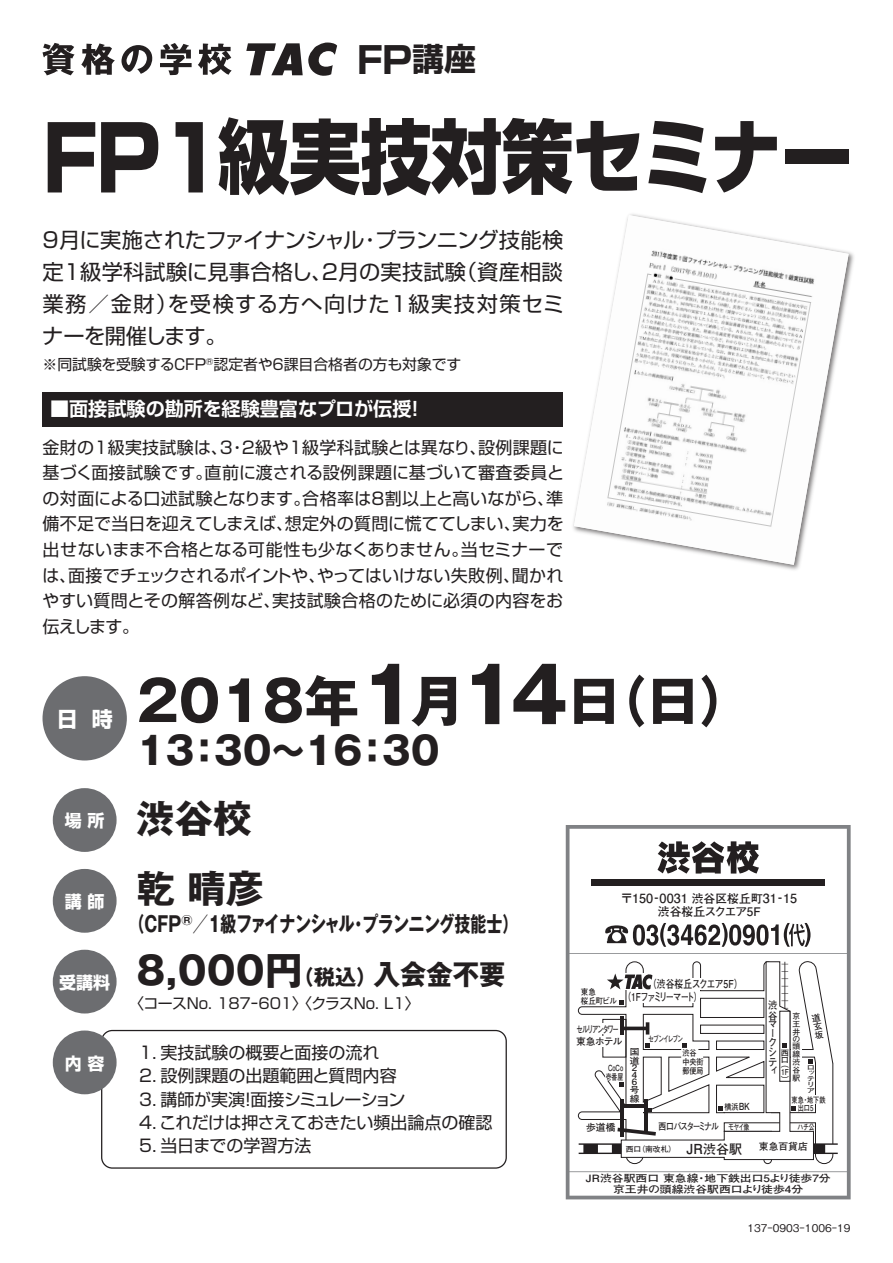
<style>
.page{position:relative;width:893px;height:1263px;background:#fff}
.page>*{position:absolute;margin:0;border:0;box-sizing:border-box;transform-origin:0 0}
.t1{font:800 80.85px "Shin Go Pro";letter-spacing:-.015em;color:#231f20;scale:.89 1}
.t2{font:700 55.35px "Gothic MB101 Pro";color:#231f20}
.t3{font:700 38.25px/68.1px "Gothic MB101 Pro";color:#231f20}
.t4{font:700 36.6px "Shin Go Pro";color:#231f20}
.t5{font:21.3px/32px "Shin Go Pro";letter-spacing:.01em;color:#231f20;text-align:justify}
.t6{font:700 21.3px "Gothic MB101 Pro";letter-spacing:-.03em;color:#231f20;scale:.75 1}
.t7{font:700 21px "Shin Go Pro";color:#fff}
.t8{font:700 19.2px "Shin Go Pro De";color:#fff}
.t9{font:16.95px/25.5px "Shin Go Pro";color:#231f20;text-align:justify}
.t10{font:700 16.95px "Shin Go Pro";color:#fff}
.t11{font:14.85px "Shin Go Pro";color:#231f20}
.t12{font:700 13.05px "Futo Go B101 Pro";color:#231f20}
.t13{font:700 12.6px "Futo Go B101 Pro";color:#231f20}
.t14{font:700 11.85px "Futo Go B101 Pro";letter-spacing:-.035em;color:#231f20}
.t15{font:700 10.95px/12.9px "Futo Go B101 Pro";letter-spacing:-.09em;color:#231f20;scale:.8 1}
.t16{font:500 10.65px "Gothic BBB Pro";color:#231f20}
.t17{font:700 10.35px/9.3px "Futo Go B101 Pro";color:#231f20;scale:.9 1}
.t18{font:700 10.05px/10.4px "Futo Go B101 Pro";color:#231f20;text-align:center;scale:1.18 1}
.t19{font:700 9.75px "Futo Go B101 Pro";letter-spacing:-.105em;color:#231f20}
.t20{font:700 9.75px "Futo Go B101 Pro";letter-spacing:-.18em;color:#231f20;scale:.8 1}
.t21{font:700 9.75px "Futo Go B101 Pro";letter-spacing:-.205em;color:#231f20;scale:.65 1}
.t22{font:700 8.7px/7.4px "Futo Go B101 Pro";color:#231f20;scale:1.13 1}
.t23{font:700 8.4px/9.1px "Futo Go B101 Pro";letter-spacing:-.01em;color:#231f20;scale:.85 1}
.t24{font:700 8.4px/8.7px "Futo Go B101 Pro";letter-spacing:-.01em;color:#231f20;scale:.9 1}
.t25{font:700 8.4px "Futo Go B101 Pro";letter-spacing:-.16em;color:#231f20;scale:.7 1}
.t26{font:700 8.4px/8.7px "Futo Go B101 Pro";letter-spacing:-.01em;color:#231f20;scale:.7 1}
.t27{font:700 8.25px/7.9px "Futo Go B101 Pro";color:#231f20;scale:.75 1}
.t28{font:700 8.25px/9.8px "Futo Go B101 Pro";color:#231f20}
.t29{font:700 7.95px "Futo Go B101 Pro";letter-spacing:-.095em;color:#231f20;scale:.74 1}
.t30{font:700 7.8px/7.6px "Futo Go B101 Pro";color:#231f20;text-align:justify}
.t31{font:700 6.6px/5.1px "Futo Go B101 Pro";color:#231f20;text-align:justify;scale:1.25 1}
.s1{font-size:31.95px}
.s2{font-size:89.25px}
.s3{font-size:76.5px}
.s4{font-size:21.3px}
.s5{font-size:27.6px}
.s6{font-size:11.85px}
.s7{font-size:7.8px}
.s8{font-size:9.75px}
.s9{font-size:13.8px}
</style>
<div class="page">
<div style="left:101px;top:1030px;width:406px;height:139px;border:1px solid #231f20;border-radius:11px"></div>
<svg style="left:43px;top:43px;width:32px;height:32px"></svg>
<svg style="left:81px;top:43px;width:34px;height:32px"></svg>
<svg style="left:121px;top:45px;width:31px;height:29px"></svg>
<svg style="left:160px;top:43px;width:32px;height:32px"></svg>
<svg style="left:198px;top:44px;width:34px;height:31px"></svg>
<svg style="left:246px;top:42px;width:91px;height:34px"></svg>
<div style="left:43px;top:676px;width:84px;height:84px;background:#6c6d70;border-radius:50%"></div>
<div style="left:53px;top:788px;width:64px;height:64px;background:#6c6d70;border-radius:50%"></div>
<img style="left:574px;top:215px;width:275px;height:350px">
<div style="left:53px;top:869px;width:64px;height:64px;background:#6c6d70;border-radius:50%"></div>
<div style="left:53px;top:950px;width:64px;height:63px;background:#6c6d70;border-radius:50%"></div>
<div style="left:53px;top:1030px;width:64px;height:64px;background:#6c6d70;border-radius:50%"></div>
<svg style="left:566px;top:825px;width:285px;height:374px"></svg>
<svg style="left:657px;top:841px;width:102px;height:33px"></svg>
<svg style="left:604px;top:923px;width:206px;height:25px"></svg>
<div style="left:592px;top:879px;width:233px;height:6px;background:#231f20"></div>
<svg style="left:578px;top:961px;width:255px;height:203px"></svg>
<div style="left:576px;top:1036px;width:48px;height:10px;background:#fff"></div>
<div style="left:43px;top:392px;width:520px;height:34px;background:#231f20"></div>
<svg style="left:579px;top:961px;width:259px;height:199px"></svg>
<h3 class="t4" style="left:357px;top:31px;width:120px">FP<span class="s1">講座</span></h3>
<h1 class="t1" style="left:43px;top:92px;width:912px"><span class="s2">FP1</span>級実技対策セミナー</h1>
<p class="t5" style="left:42px;top:222px;width:523px">9月に実施されたファイナンシャル・プランニング技能検定1級学科試験に見事合格し、2月の実技試験（資産相談業務／金財）を受検する方へ向けた1級実技対策セミナーを開催します。</p>
<p class="t11" style="left:43px;top:352px;width:420px">※同試験を受験するCFP<sup>®</sup>認定者や6課目合格者の方も対象です</p>
<p class="t8" style="left:50px;top:393px;width:376px">■面接試験の勘所を経験豊富なプロが伝授！</p>
<p class="t9" style="left:42px;top:433px;width:524px">金財の1級実技試験は、3・2級や1級学科試験とは異なり、設例課題に基づく面接試験です。直前に渡される設例課題に基づいて審査委員との対面による口述試験となります。合格率は8割以上と高いながら、準備不足で当日を迎えてしまえば、想定外の質問に慌ててしまい、実力を出せないまま不合格となる可能性も少なくありません。当セミナーでは、面接でチェックされるポイントや、やってはいけない失敗例、聞かれやすい質問とその解答例など、実技試験合格のために必須の内容をお伝えします。</p>
<p class="t7" style="left:57px;top:702px;width:58px">日 時</p>
<p class="t10" style="left:65px;top:807px;width:41px">場 所</p>
<p class="t10" style="left:65px;top:888px;width:41px">講 師</p>
<p class="t10" style="left:59px;top:969px;width:53px">受講料</p>
<p class="t10" style="left:65px;top:1050px;width:41px">内 容</p>
<h2 class="t2" style="left:137px;top:655px;width:619px">2018年<span class="s3">1</span>月<span class="s3">14</span>日（日）</h2>
<h3 class="t3" style="left:137px;top:712px;width:305px">13：30～16：30渋谷校</h3>
<h3 class="t3" style="left:137px;top:849px;width:129px">乾 晴彦</h3>
<p class="t6" style="left:129px;top:907px;width:521px">（CFP<sup>®</sup>／1級ファイナンシャル・プランニング技能士）</p>
<h3 class="t3" style="left:137px;top:931px;width:370px">8,000円<span class="s4">（税込）</span><span class="s5">入会金不要</span></h3>
<p class="t11" style="left:129px;top:991px;width:292px">〈コースNo. 187ｰ601〉〈クラスNo. L1〉</p>
<p class="t9" style="left:139px;top:1038px;width:355px;line-height:23.4px;text-align:left">1．実技試験の概要と面接の流れ<br>2．設例課題の出題範囲と質問内容<br>3．講師が実演！面接シミュレーション<br>4．これだけは押さえておきたい頻出論点の確認<br>5．当日までの学習方法</p>
<p class="t13" style="left:620px;top:888px;width:178px">〒150‐0031 <span class="s6">渋谷区桜丘町</span>31‐15</p>
<p class="t14" style="left:658px;top:902px;width:105px">渋谷桜丘スクエア5F</p>
<p class="t15" style="left:623px;top:976px;width:152px;text-indent:25px">（渋谷桜丘スクエア5F）（1Fファミリーマート）</p>
<p class="t24" style="left:581px;top:987px;width:42px">東急<br>桜丘町ビル</p>
<p class="t17" style="left:768px;top:999px;width:11px;line-height:10.4px">渋谷</p>
<p class="t17" style="left:768px;top:1018px;width:11px">マークシテ</p>
<p class="t17" style="left:768px;top:1064px;width:11px">ィ</p>
<p class="t30" style="left:792px;top:1011px;width:9px">京王井の頭線</p>
<p class="t30" style="left:792px;top:1065px;width:9px">谷駅</p>
<p class="t31" style="left:807px;top:1064px;width:8px">ロッテ</p>
<p class="t31" style="left:807px;top:1080px;width:8px;line-height:5.8px">リア</p>
<p class="t21" style="left:576px;top:1021px;width:67px">セルリアンタワー</p>
<p class="t25" style="left:648px;top:1032px;width:52px">セブンイレブン</p>
<p class="t19" style="left:576px;top:1033px;width:48px">東急ホテル</p>
<p class="t22" style="left:630px;top:1046px;width:10px;line-height:8.7px">国道</p>
<p class="t22" style="left:630px;top:1063px;width:10px">2<br>4<br>6号</p>
<p class="t22" style="left:630px;top:1094px;width:10px">線</p>
<p class="t27" style="left:792px;top:1094px;width:47px">東急・地下鉄　出口5</p>
<p class="t23" style="left:683px;top:1047px;width:26px">渋谷中央街郵便局</p>
<p class="t28" style="left:781px;top:1046px;width:21px">西<br>口（<span class="s7">渋<br></span>1F</p>
<p class="t28" style="left:781px;top:1074px;width:10px">）</p>
<p class="t26" style="left:606px;top:1063px;width:26px">CoCo壱番屋</p>
<p class="t23" style="left:725px;top:1101px;width:31px">横浜<span class="s8">BK</span></p>
<p class="t19" style="left:586px;top:1119px;width:31px">歩道橋</p>
<p class="t20" style="left:659px;top:1118px;width:77px">西口バスターミナル</p>
<p class="t12" style="left:686px;top:1138px;width:57px"><span class="s9">JR</span>渋谷駅</p>
<p class="t19" style="left:759px;top:1138px;width:50px">東急百貨店</p>
<p class="t29" style="left:728px;top:1121px;width:30px">モヤイ像</p>
<p class="t29" style="left:798px;top:1121px;width:24px">ハチ公</p>
<p class="t30" style="left:626px;top:1144px;width:52px">西口（南改札）</p>
<p class="t18" style="left:586px;top:1172px;width:209px">JR渋谷駅西口 東急線・地下鉄出口5より徒歩7分京王井の頭線渋谷駅西口より徒歩4分</p>
<p class="t16" style="left:747px;top:1219px;width:105px">137ｰ0903ｰ1006ｰ19</p>
</div>
